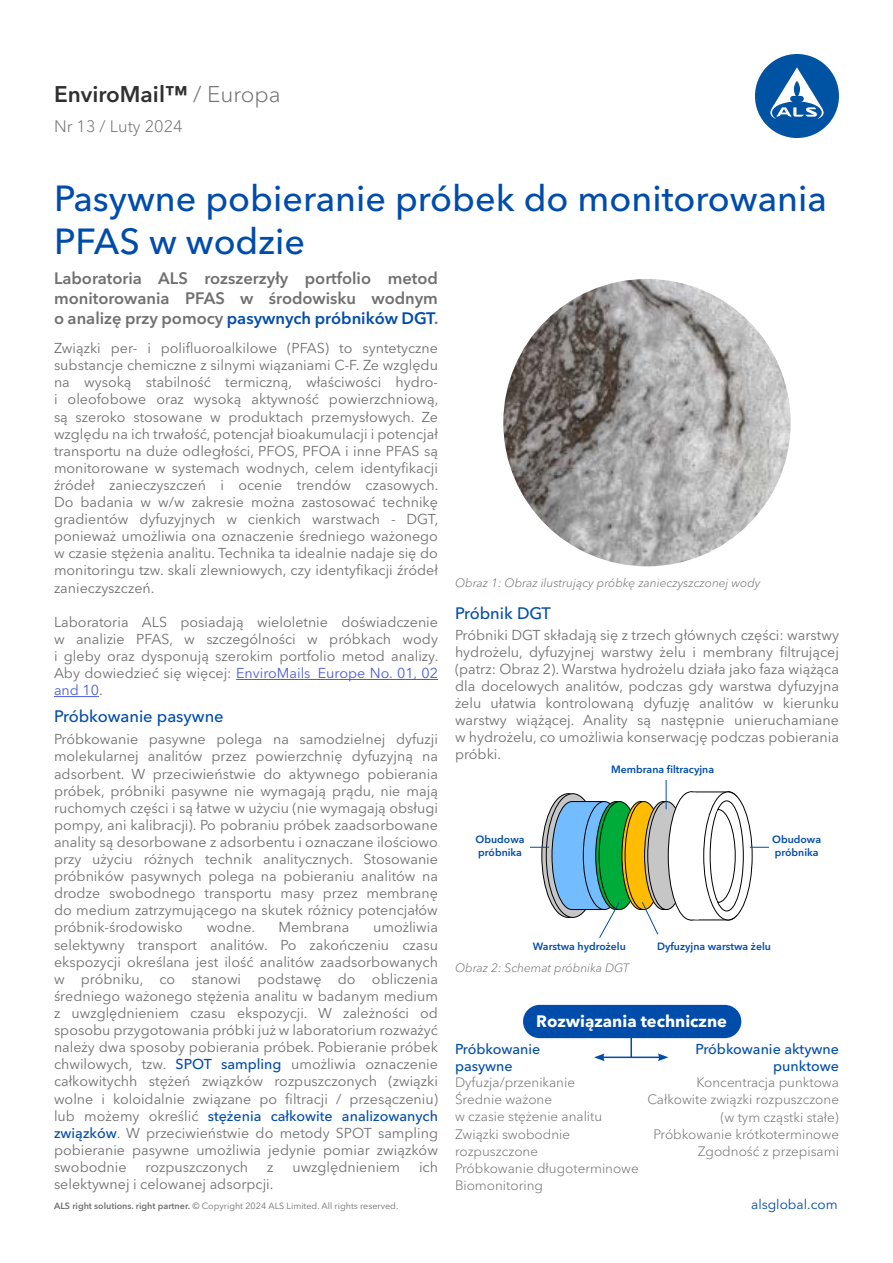
<style>
.page{position:relative;width:893px;height:1263px;background:#fff}
.page>*{position:absolute;margin:0;border:0;box-sizing:border-box;transform-origin:0 0}
.t1{font:500 36px/43.2px "Avenir Next LT Pro";color:#004cab}
.t2{font:600 22.5px "Avenir Next LT Pro";color:#303030}
.t3{font:600 16.5px/19.8px "Avenir Next LT Pro";color:#707070;text-align:justify}
.t4{font:500 16.5px "Avenir Next LT Pro";color:#004cab}
.t5{font:700 16.5px "Avenir Next LT Pro";color:#fff}
.t6{font:300 16.5px "Avenir Next LT Pro";color:#707070}
.t7{font:14.25px/17.1px "Avenir Next LT Pro";color:#707070;text-align:justify}
.t8{font:500 14.25px/17.1px "Avenir Next LT Pro";color:#004cab}
.t9{font:300 13.5px/17.1px "Avenir Next LT Pro";color:#707070}
.t10{font:13.5px "Avenir Next LT Pro";color:#004cab}
.t11{font:italic 300 12px "Avenir Next LT Pro";color:#707070}
.t12{font:600 10.5px/12.6px "Avenir Next LT Pro";color:#004cab}
.t13{font:9px "Avenir Next LT Pro";color:#707070}
.s1{font-weight:300;color:#707070}
.s2{color:#004cab}
.s3{color:#4f5cd6}
.s4{font-weight:500;color:#004cab}
.s5{font-weight:600}
</style>
<div class="page">
<div style="left:523px;top:1005px;width:218px;height:33px;background:#004cab;border-radius:17px"></div>
<div style="left:755px;top:54px;width:84px;height:84px;background:#0052a2;border-radius:50%"></div>
<svg style="left:770px;top:67px;width:54px;height:52px"></svg>
<hr style="left:236px;top:679px;width:202px;height:1px;background:#4f5cd6">
<hr style="left:54px;top:696px;width:45px;height:1px;background:#4f5cd6">
<img style="left:503px;top:279px;width:288px;height:287px;border-radius:144px">
<svg style="left:599px;top:801px;width:41px;height:108px"></svg>
<svg style="left:622px;top:801px;width:37px;height:108px"></svg>
<div style="left:625px;top:801px;width:38px;height:108px;background:#ffbc03;border-radius:50%"></div>
<div style="left:625px;top:801px;width:38px;height:109px;border:1px solid #000;border-radius:50%"></div>
<svg style="left:645px;top:801px;width:37px;height:108px"></svg>
<div style="left:648px;top:801px;width:37px;height:108px;background:#c6c6c6;border-radius:50%"></div>
<div style="left:647px;top:801px;width:38px;height:109px;border:1px solid #000;border-radius:50%"></div>
<div style="left:668px;top:792px;width:45px;height:128px;background:#fff;border-radius:50%"></div>
<svg style="left:704px;top:792px;width:48px;height:128px"></svg>
<div style="left:710px;top:801px;width:33px;height:110px;background:#fff;border-radius:50%"></div>
<svg style="left:689px;top:791px;width:47px;height:129px"></svg>
<svg style="left:750px;top:847px;width:19px;height:1px"></svg>
<svg style="left:666px;top:780px;width:1px;height:29px"></svg>
<svg style="left:530px;top:801px;width:90px;height:137px"></svg>
<svg style="left:641px;top:901px;width:18px;height:34px"></svg>
<hr style="left:602px;top:1056px;width:58px;height:2px;background:#004cab">
<svg style="left:594px;top:1053px;width:11px;height:8px"></svg>
<svg style="left:658px;top:1053px;width:10px;height:8px"></svg>
<hr style="left:630px;top:1037px;width:2px;height:20px;background:#004cab">
<h2 class="t2" style="left:54px;top:80px;width:228px">EnviroMail™ <span class="s1">/ Europa</span></h2>
<p class="t6" style="left:54px;top:116px;width:130px">Nr 13 / Luty 2024</p>
<h1 class="t1" style="left:54px;top:176px;width:774px">Pasywne pobieranie próbek do monitorowania<br>PFAS w wodzie</h1>
<p class="t3" style="left:54px;top:269px;width:386px">Laboratoria ALS rozszerzyły portfolio metod monitorowania PFAS w środowisku wodnym o analizę przy pomocy <span class="s2">pasywnych próbników DGT</span>.</p>
<p class="t7" style="left:54px;top:340px;width:386px">Związki per- i polifluoroalkilowe (PFAS) to syntetyczne substancje chemiczne z silnymi wiązaniami C-F. Ze względu na wysoką stabilność termiczną, właściwości hydro&shy;i oleofobowe oraz wysoką aktywność powierzchniową, są szeroko stosowane w produktach przemysłowych. Ze względu na ich trwałość, potencjał bioakumulacji i potencjał transportu na duże odległości, PFOS, PFOA i inne PFAS są monitorowane w systemach wodnych, celem identyfikacji źródeł zanieczyszczeń i ocenie trendów czasowych.<br>Do badania w w/w zakresie można zastosować technikę gradientów dyfuzyjnych w cienkich warstwach - DGT, ponieważ umożliwia ona oznaczenie średniego ważonego w czasie stężenia analitu. Technika ta idealnie nadaje się do monitoringu tzw. skali zlewniowych, czy identyfikacji źródeł zanieczyszczeń.</p>
<p class="t7" style="left:54px;top:613px;width:386px">Laboratoria ALS posiadają wieloletnie doświadczenie w analizie PFAS, w szczególności w próbkach wody i gleby oraz dysponują szerokim portfolio metod analizy.<br>Aby dowiedzieć się więcej: <span class="s3">EnviroMails_Europe No. 01, 02 and 10</span>.</p>
<p class="t4" style="left:54px;top:706px;width:171px">Próbkowanie pasywne</p>
<p class="t7" style="left:54px;top:731px;width:385px">Próbkowanie pasywne polega na samodzielnej dyfuzji molekularnej analitów przez powierzchnię dyfuzyjną na adsorbent. W przeciwieństwie do aktywnego pobierania próbek, próbniki pasywne nie wymagają prądu, nie mają ruchomych części i są łatwe w użyciu (nie wymagają obsługi pompy, ani kalibracji). Po pobraniu próbek zaadsorbowane anality są desorbowane z adsorbentu i oznaczane ilościowo przy użyciu różnych technik analitycznych. Stosowanie próbników pasywnych polega na pobieraniu analitów na drodze swobodnego transportu masy przez membranę do medium zatrzymującego na skutek różnicy potencjałów próbnik-środowisko</p>
<p class="t7" style="left:54px;top:919px;width:385px;text-indent:319px">umożliwia selektywny transport analitów. Po zakończeniu czasu ekspozycji określana jest ilość analitów zaadsorbowanych w próbniku, co stanowi podstawę do obliczenia średniego ważonego stężenia analitu w badanym medium z uwzględnieniem czasu ekspozycji. W zależności od sposobu przygotowania próbki już w laboratorium rozważyć należy dwa sposoby pobierania próbek. Pobieranie próbek chwilowych, tzw. <span class="s4">SPOT sampling</span> umożliwia oznaczenie całkowitychh stężeń związków rozpuszczonych (związki wolne i koloidalnie związane po filtracji / przesączeniu) lub możemy określić <span class="s4">stężenia całkowite analizowanych związków</span>. W przeciwieństwie do metody SPOT sampling pobieranie pasywne umożliwia jedynie pomiar związków swobodnie</p>
<p class="t7" style="left:207px;top:919px;width:50px">wodne.</p>
<p class="t7" style="left:279px;top:919px;width:72px">Membrana</p>
<p class="t7" style="left:145px;top:1158px;width:104px">rozpuszczonych</p>
<p class="t7" style="left:267px;top:1158px;width:8px">z</p>
<p class="t7" style="left:292px;top:1158px;width:109px">uwzględnieniem</p>
<p class="t7" style="left:419px;top:1158px;width:20px">ich</p>
<p class="t7" style="left:54px;top:1175px;width:221px">selektywnej i celowanej adsorpcji.</p>
<p class="t11" style="left:455px;top:575px;width:307px">Obraz 1: Obraz ilustrujący próbkę zanieczyszczonej wody</p>
<p class="t4" style="left:455px;top:603px;width:97px">Próbnik DGT</p>
<p class="t7" style="left:455px;top:626px;width:385px">Próbniki DGT składają się z trzech głównych części: warstwy hydrożelu, dyfuzyjnej warstwy żelu i membrany filtrującej (patrz: Obraz 2). Warstwa hydrożelu działa jako faza wiążąca dla docelowych analitów, podczas gdy warstwa dyfuzyjna żelu ułatwia kontrolowaną dyfuzję analitów w kierunku warstwy wiążącej. Anality są następnie unieruchamiane w hydrożelu, co umożliwia konserwację podczas pobierania próbki.</p>
<p class="t12" style="left:476px;top:833px;width:50px">Obudowa próbnika</p>
<p class="t12" style="left:611px;top:763px;width:104px">Membrana filtracyjna</p>
<p class="t12" style="left:772px;top:833px;width:50px">Obudowa próbnika</p>
<p class="t12" style="left:533px;top:940px;width:95px">Warstwa hydrożelu</p>
<p class="t12" style="left:657px;top:940px;width:115px">Dyfuzyjna warstwa żelu</p>
<p class="t11" style="left:455px;top:960px;width:176px">Obraz 2: Schemat próbnika DGT</p>
<p class="t5" style="left:536px;top:1011px;width:192px">Rozwiązania techniczne</p>
<p class="t8" style="left:455px;top:1040px;width:87px">Próbkowanie pasywne</p>
<p class="t9" style="left:455px;top:1074px;width:185px">Dyfuzja/przenikanie<br>Średnie ważone<br>w czasie stężenie analitu<br>Związki swobodnie rozpuszczone<br>Próbkowanie długoterminowe<br>Biomonitoring</p>
<p class="t9" style="left:647px;top:1074px;width:193px;text-align:right">Koncentracja punktowa<br>Całkowite związki rozpuszczone (w tym cząstki stałe)<br>Próbkowanie krótkoterminowe<br>Zgodność z przepisami</p>
<p class="t8" style="left:695px;top:1040px;width:145px;text-align:right">Próbkowanie aktywne punktowe</p>
<p class="t13" style="left:54px;top:1200px;width:346px"><span class="s5">ALS right solutions. right partner.</span> © Copyright 2024 ALS Limited. All rights reserved.</p>
<p class="t10" style="left:751px;top:1196px;width:88px">alsglobal.com</p>
</div>
